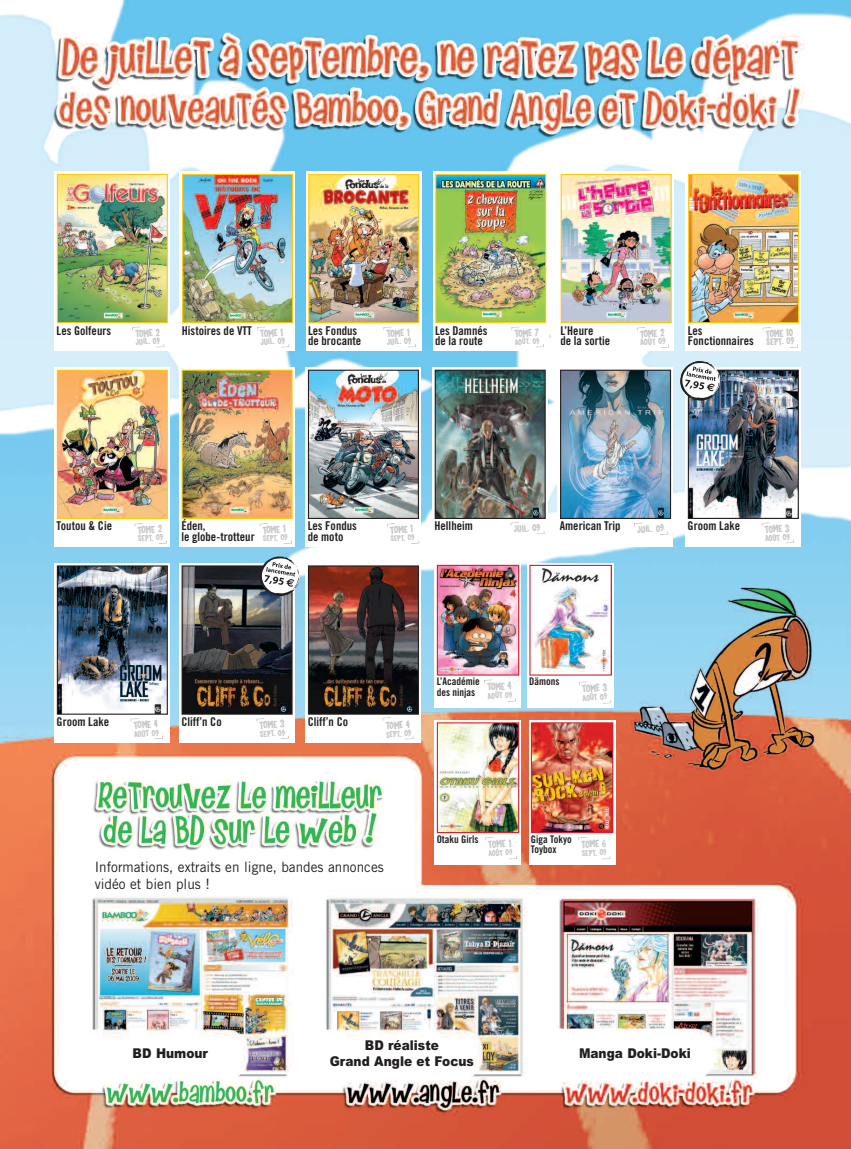
<style>
.page{position:relative;width:851px;height:1149px;background:#fff}
.page>*{position:absolute;margin:0;border:0;box-sizing:border-box;transform-origin:0 0}
.t1{font:14.25px/17.1px "Trade Gothic";color:#231f20;scale:.95 1}
.t2{font:900 13.5px/16.2px "Arial";color:#231f20;text-align:center;scale:.9 1}
.t3{font:12.15px/10.8px "Trade Gothic Bold Cond Twenty";color:#231f20}
.t4{font:10.5px/10.5px "Trade Gothic Bold Cond Twenty";color:#231f20}
.t5{font:700 10.35px "Coop";color:#c7c8ca;scale:1.23 1}
.t6{font:700 9.9px "Coop";color:#c7c8ca;scale:1.23 1}
.t7{font:700 9.75px "Coop";color:#c7c8ca;scale:1.23 1}
.t8{font:700 9px "Coop";color:#c7c8ca;scale:1.23 1}
.t9{font:700 8.7px "Coop";color:#c7c8ca;scale:1.23 1}
.t10{font:700 8.55px "Coop";color:#c7c8ca;scale:1.23 1}
.t11{font:700 8.4px "Coop";color:#c7c8ca;scale:1.23 1}
.t12{font:700 8.25px "Coop";color:#c7c8ca;scale:1.23 1}
</style>
<div class="page">
<img style="left:0;top:0;width:850px;height:1148px">
<div style="left:54px;top:171px;width:116px;height:180px;background:#fff"></div>
<img style="left:59px;top:176px;width:107px;height:145px">
<div style="left:57px;top:174px;width:111px;height:149px;border:1px solid #feca0a"></div>
<div style="left:179px;top:171px;width:116px;height:180px;background:#fff"></div>
<img style="left:184px;top:176px;width:107px;height:145px">
<div style="left:182px;top:174px;width:111px;height:149px;border:1px solid #feca0a"></div>
<div style="left:305px;top:171px;width:116px;height:180px;background:#fff"></div>
<img style="left:310px;top:176px;width:107px;height:145px">
<div style="left:308px;top:174px;width:111px;height:149px;border:1px solid #feca0a"></div>
<div style="left:432px;top:171px;width:116px;height:180px;background:#fff"></div>
<img style="left:437px;top:176px;width:107px;height:145px">
<div style="left:435px;top:174px;width:111px;height:149px;border:1px solid #feca0a"></div>
<div style="left:558px;top:171px;width:116px;height:180px;background:#fff"></div>
<img style="left:562px;top:176px;width:107px;height:145px">
<div style="left:560px;top:174px;width:111px;height:149px;border:1px solid #feca0a"></div>
<div style="left:54px;top:367px;width:116px;height:180px;background:#fff"></div>
<img style="left:59px;top:371px;width:107px;height:146px">
<div style="left:57px;top:369px;width:111px;height:150px;border:1px solid #feca0a"></div>
<div style="left:179px;top:367px;width:116px;height:180px;background:#fff"></div>
<img style="left:183px;top:371px;width:107px;height:146px">
<div style="left:181px;top:369px;width:111px;height:150px;border:1px solid #feca0a"></div>
<div style="left:305px;top:367px;width:116px;height:180px;background:#fff"></div>
<img style="left:310px;top:371px;width:107px;height:146px">
<div style="left:308px;top:369px;width:111px;height:150px;border:1px solid #231f20"></div>
<div style="left:432px;top:367px;width:116px;height:180px;background:#fff"></div>
<img style="left:436px;top:371px;width:107px;height:146px">
<div style="left:434px;top:369px;width:111px;height:150px;border:1px solid #231f20"></div>
<div style="left:557px;top:367px;width:116px;height:180px;background:#fff"></div>
<img style="left:562px;top:371px;width:107px;height:146px">
<div style="left:560px;top:369px;width:111px;height:150px;border:1px solid #231f20"></div>
<div style="left:54px;top:563px;width:116px;height:179px;background:#fff"></div>
<img style="left:59px;top:567px;width:107px;height:145px">
<div style="left:57px;top:565px;width:111px;height:149px;border:1px solid #231f20"></div>
<div style="left:179px;top:563px;width:116px;height:179px;background:#fff"></div>
<img style="left:183px;top:567px;width:107px;height:145px">
<div style="left:181px;top:565px;width:111px;height:149px;border:1px solid #231f20"></div>
<div style="left:305px;top:563px;width:116px;height:179px;background:#fff"></div>
<img style="left:310px;top:567px;width:107px;height:145px">
<div style="left:308px;top:565px;width:111px;height:149px;border:1px solid #231f20"></div>
<div style="left:435px;top:563px;width:86px;height:144px;background:#fff"></div>
<img style="left:439px;top:566px;width:78px;height:107px">
<div style="left:437px;top:564px;width:82px;height:111px;border:1px solid #da202d"></div>
<svg style="left:527px;top:563px;width:86px;height:144px"></svg>
<img style="left:534px;top:568px;width:75px;height:104px">
<div style="left:435px;top:720px;width:86px;height:145px;background:#fff"></div>
<img style="left:439px;top:724px;width:78px;height:106px">
<div style="left:437px;top:722px;width:82px;height:110px;border:1px solid #da202d"></div>
<div style="left:529px;top:720px;width:86px;height:145px;background:#fff"></div>
<img style="left:533px;top:724px;width:78px;height:106px">
<div style="left:531px;top:722px;width:82px;height:110px;border:1px solid #da202d"></div>
<svg style="left:132px;top:326px;width:8px;height:4px"></svg>
<svg style="left:157px;top:344px;width:8px;height:3px"></svg>
<svg style="left:257px;top:326px;width:8px;height:4px"></svg>
<svg style="left:383px;top:326px;width:8px;height:4px"></svg>
<svg style="left:511px;top:326px;width:8px;height:4px"></svg>
<svg style="left:636px;top:327px;width:9px;height:3px"></svg>
<div style="left:685px;top:171px;width:116px;height:180px;background:#fff"></div>
<img style="left:690px;top:176px;width:107px;height:145px">
<div style="left:688px;top:174px;width:111px;height:149px;border:1px solid #feca0a"></div>
<svg style="left:762px;top:327px;width:8px;height:3px"></svg>
<svg style="left:134px;top:523px;width:9px;height:3px"></svg>
<svg style="left:259px;top:523px;width:9px;height:3px"></svg>
<svg style="left:283px;top:540px;width:9px;height:4px"></svg>
<svg style="left:387px;top:523px;width:8px;height:3px"></svg>
<svg style="left:510px;top:522px;width:8px;height:3px"></svg>
<div style="left:685px;top:367px;width:116px;height:180px;background:#fff"></div>
<img style="left:689px;top:371px;width:107px;height:146px">
<div style="left:687px;top:369px;width:111px;height:150px;border:1px solid #231f20"></div>
<svg style="left:761px;top:522px;width:8px;height:4px"></svg>
<svg style="left:130px;top:718px;width:9px;height:3px"></svg>
<svg style="left:256px;top:718px;width:8px;height:3px"></svg>
<svg style="left:280px;top:735px;width:9px;height:4px"></svg>
<svg style="left:382px;top:717px;width:9px;height:3px"></svg>
<svg style="left:406px;top:736px;width:8px;height:3px"></svg>
<svg style="left:484px;top:679px;width:8px;height:4px"></svg>
<svg style="left:579px;top:681px;width:8px;height:3px"></svg>
<svg style="left:679px;top:360px;width:41px;height:41px"></svg>
<svg style="left:259px;top:555px;width:41px;height:41px"></svg>
<p class="t3" style="left:57px;top:326px;width:56px">Les Golfeurs</p>
<p class="t3" style="left:182px;top:326px;width:71px">Histoires de VTT</p>
<p class="t3" style="left:308px;top:326px;width:55px">Les Fondus de brocante</p>
<p class="t3" style="left:435px;top:326px;width:54px">Les Damnés de la route</p>
<p class="t3" style="left:560px;top:326px;width:51px">L’Heure<br>de la sortie</p>
<p class="t5" style="left:514px;top:327px;width:21px;rotate:-4deg">tome 7</p>
<p class="t12" style="left:514px;top:337px;width:21px;rotate:-4deg">août. 09</p>
<p class="t5" style="left:259px;top:327px;width:20px;rotate:-4deg">tome 1</p>
<p class="t8" style="left:260px;top:336px;width:21px;rotate:-4deg">juil. 09</p>
<p class="t5" style="left:386px;top:327px;width:20px;rotate:-4deg">tome 1</p>
<p class="t8" style="left:386px;top:336px;width:21px;rotate:-4deg">juil. 09</p>
<p class="t5" style="left:135px;top:327px;width:22px;rotate:-4deg">tome 2</p>
<p class="t8" style="left:135px;top:336px;width:21px;rotate:-4deg">juil. 09</p>
<p class="t5" style="left:639px;top:328px;width:22px;rotate:-4deg">tome 2</p>
<p class="t8" style="left:639px;top:337px;width:22px;rotate:-4deg">août 09</p>
<p class="t3" style="left:687px;top:326px;width:67px">Les<br>Fonctionnaires</p>
<p class="t5" style="left:765px;top:328px;width:24px;rotate:-4deg">tome 10</p>
<p class="t7" style="left:765px;top:336px;width:25px;rotate:-4deg">sept. 09</p>
<p class="t3" style="left:57px;top:521px;width:57px">Toutou &amp; Cie</p>
<p class="t3" style="left:181px;top:521px;width:75px">Éden,<br>le globe-trotteur</p>
<p class="t3" style="left:308px;top:521px;width:51px">Les Fondus de moto</p>
<p class="t3" style="left:434px;top:521px;width:40px">Hellheim</p>
<p class="t3" style="left:559px;top:521px;width:62px">American Trip</p>
<p class="t6" style="left:513px;top:523px;width:23px;rotate:-4deg">JUIL. 09</p>
<p class="t3" style="left:687px;top:521px;width:54px">Groom Lake</p>
<p class="t5" style="left:764px;top:523px;width:22px;rotate:-4deg">tome 3</p>
<p class="t9" style="left:764px;top:533px;width:22px;rotate:-4deg">août 09</p>
<p class="t6" style="left:636px;top:523px;width:23px;rotate:-4deg">JUIL. 09</p>
<p class="t5" style="left:262px;top:524px;width:20px;rotate:-4deg">tome 1</p>
<p class="t11" style="left:263px;top:533px;width:21px;rotate:-4deg">sept. 09</p>
<p class="t5" style="left:389px;top:524px;width:20px;rotate:-4deg">tome 1</p>
<p class="t12" style="left:390px;top:533px;width:21px;rotate:-4deg">sept. 09</p>
<p class="t5" style="left:137px;top:524px;width:22px;rotate:-4deg">tome 2</p>
<p class="t9" style="left:138px;top:533px;width:22px;rotate:-4deg">SEPT. 09</p>
<p class="t4" style="left:436px;top:676px;width:45px">L’Académie des ninjas</p>
<p class="t4" style="left:529px;top:676px;width:32px">Dämons</p>
<p class="t5" style="left:486px;top:680px;width:21px;rotate:-4deg">tome 4</p>
<p class="t9" style="left:487px;top:690px;width:22px;rotate:-4deg">août 09</p>
<p class="t5" style="left:581px;top:682px;width:22px;rotate:-4deg">tome 3</p>
<p class="t9" style="left:582px;top:692px;width:22px;rotate:-4deg">août 09</p>
<p class="t3" style="left:57px;top:717px;width:54px">Groom Lake</p>
<p class="t3" style="left:181px;top:717px;width:42px">Cliff’n Co</p>
<p class="t3" style="left:308px;top:717px;width:42px">Cliff’n Co</p>
<p class="t5" style="left:259px;top:718px;width:22px;rotate:-4deg">tome 3</p>
<p class="t9" style="left:259px;top:728px;width:22px;rotate:-4deg">sept. 09</p>
<p class="t5" style="left:133px;top:718px;width:21px;rotate:-4deg">tome 4</p>
<p class="t9" style="left:134px;top:728px;width:22px;rotate:-4deg">août 09</p>
<p class="t5" style="left:385px;top:719px;width:21px;rotate:-4deg">tome 4</p>
<p class="t9" style="left:386px;top:729px;width:22px;rotate:-4deg">sept. 09</p>
<p class="t1" style="left:95px;top:859px;width:306px">Informations, extraits en ligne, bandes annonces vidéo et bien plus !</p>
<p class="t4" style="left:436px;top:834px;width:43px">Otaku Girls</p>
<p class="t4" style="left:530px;top:834px;width:43px">Giga Tokyo<br>Toybox</p>
<p class="t5" style="left:487px;top:838px;width:20px;rotate:-4deg">tome 1</p>
<p class="t11" style="left:488px;top:848px;width:21px;rotate:-4deg">août 09</p>
<p class="t5" style="left:581px;top:838px;width:22px;rotate:-4deg">tome 6</p>
<p class="t10" style="left:581px;top:848px;width:22px;rotate:-4deg">sept. 09</p>
<p class="t2" style="left:133px;top:1045px;width:85px">BD Humour</p>
<p class="t2" style="left:329px;top:1036px;width:162px">BD réaliste<br>Grand Angle et Focus</p>
<p class="t2" style="left:579px;top:1045px;width:126px">Manga Doki-Doki</p>
</div>
